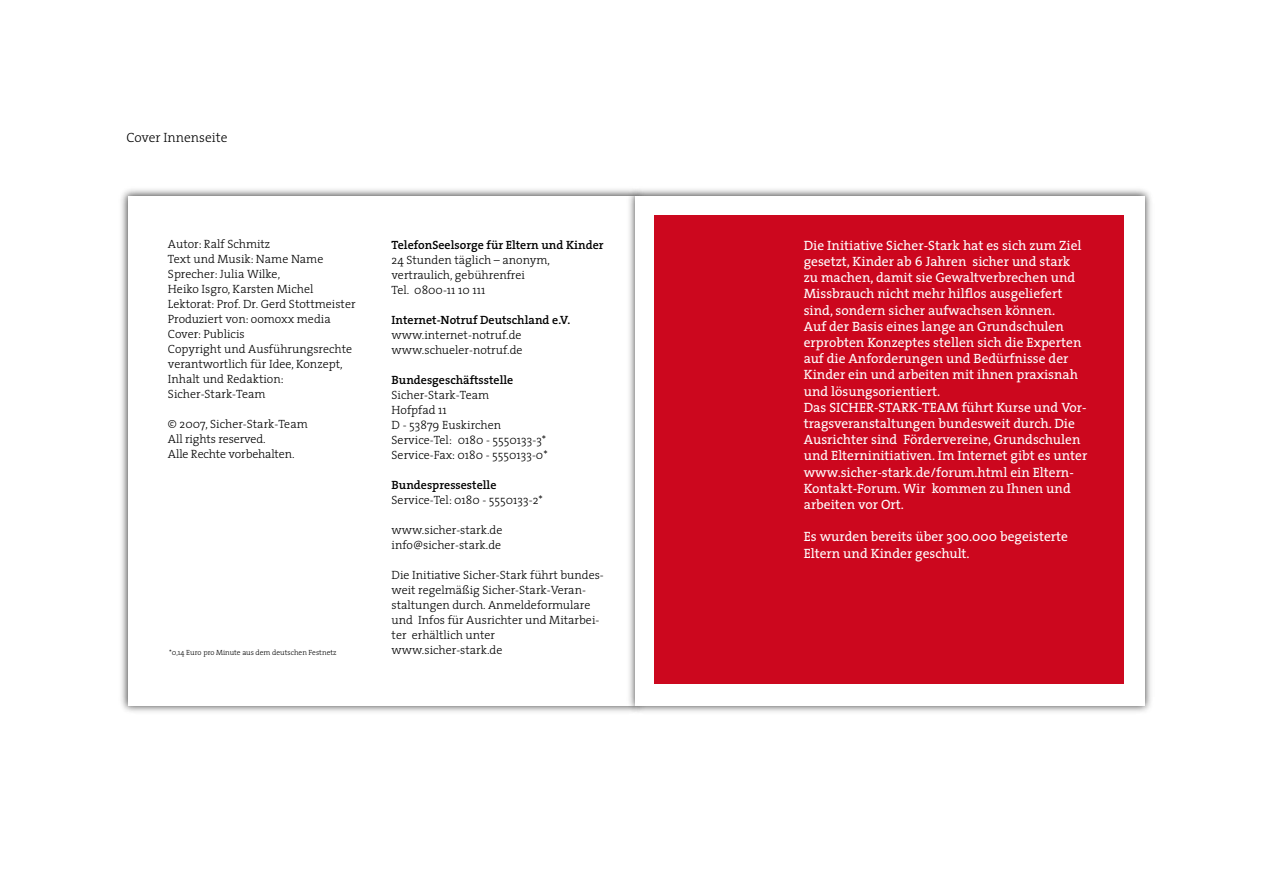
<style>
.page{position:relative;width:1263px;height:893px;background:#fff}
.page>*{position:absolute;margin:0;border:0;box-sizing:border-box;transform-origin:0 0}
.t1{font:13.5px/16.2px "The Serif";color:#fff}
.t2{font:300 13.5px "The Serif";color:#000}
.t3{font:300 12px/15px "The Serif";color:#000}
.t4{font:600 12px "The Serif";color:#000}
.t5{font:300 7.5px "The Serif";color:#000}
</style>
<div class="page">
<div style="left:119px;top:187px;width:528px;height:528px;background:#000;opacity:.75"></div>
<div style="left:128px;top:196px;width:509px;height:509px;background:#fff"></div>
<div style="left:626px;top:187px;width:529px;height:528px;background:#000;opacity:.75"></div>
<div style="left:635px;top:196px;width:510px;height:509px;background:#fff"></div>
<div style="left:655px;top:215px;width:469px;height:469px;background:#cc071e"></div>
<p class="t2" style="left:126px;top:126px;width:103px">Cover Innenseite</p>
<p class="t3" style="left:168px;top:236px;width:189px">Autor: Ralf Schmitz<br>Text und Musik: Name Name<br>Sprecher: Julia Wilke,<br>Heiko Isgro, Karsten Michel<br>Lektorat: Prof. Dr. Gerd Stottmeister<br>Produziert von: oomoxx media<br>Cover: Publicis<br>Copyright und Ausführungsrechte verantwortlich für Idee, Konzept,<br>Inhalt und Redaktion:<br>Sicher-Stark-Team</p>
<p class="t3" style="left:168px;top:416px;width:141px">© 2007, Sicher-Stark-Team<br>All rights reserved.<br>Alle Rechte vorbehalten.</p>
<p class="t5" style="left:169px;top:646px;width:169px">*0,14 Euro pro Minute aus dem deutschen Festnetz</p>
<p class="t4" style="left:392px;top:235px;width:214px">TelefonSeelsorge für Eltern und Kinder</p>
<p class="t3" style="left:392px;top:252px;width:160px">24 Stunden täglich – anonym, vertraulich, gebührenfrei<br>Tel. 0800-11 10 111</p>
<p class="t4" style="left:392px;top:310px;width:180px">Internet-Notruf Deutschland e.V.</p>
<p class="t3" style="left:392px;top:327px;width:133px">www.internet-notruf.de www.schueler-notruf.de</p>
<p class="t4" style="left:392px;top:370px;width:123px">Bundesgeschäftsstelle</p>
<p class="t3" style="left:392px;top:387px;width:158px">Sicher-Stark-Team<br>Hofpfad 11<br>D - 53879 Euskirchen<br>Service-Tel: 0180 - 5550133-3*<br>Service-Fax: 0180 - 5550133-0*</p>
<p class="t4" style="left:392px;top:475px;width:106px">Bundespressestelle</p>
<p class="t3" style="left:392px;top:492px;width:153px">Service-Tel: 0180 - 5550133-2*</p>
<p class="t3" style="left:392px;top:522px;width:112px">www.sicher-stark.de info@sicher-stark.de</p>
<p class="t3" style="left:392px;top:567px;width:214px">Die Initiative Sicher-Stark führt bundes&shy;weit regelmäßig Sicher-Stark-Veran&shy;staltungen durch. Anmeldeformulare und Infos für Ausrichter und Mitarbei&shy;ter erhältlich unter www.sicher-stark.de</p>
<p class="t1" style="left:804px;top:237px;width:285px">Die Initiative Sicher-Stark hat es sich zum Ziel gesetzt, Kinder ab 6 Jahren sicher und stark zu machen, damit sie Gewaltverbrechen und Missbrauch nicht mehr hilflos ausgeliefert sind, sondern sicher aufwachsen können.<br>Auf der Basis eines lange an Grundschulen erprobten Konzeptes stellen sich die Experten auf die Anforderungen und Bedürfnisse der Kinder ein und arbeiten mit ihnen praxisnah und lösungsorientiert.<br>Das SICHER-STARK-TEAM führt Kurse und Vor&shy;tragsveranstaltungen bundesweit durch. Die Ausrichter sind Fördervereine, Grundschulen und Elterninitiativen. Im Internet gibt es unter www.sicher-stark.de/forum.html ein Eltern-Kontakt-Forum. Wir kommen zu Ihnen und arbeiten vor Ort.</p>
<p class="t1" style="left:804px;top:528px;width:266px">Es wurden bereits über 300.000 begeisterte<br>Eltern und Kinder geschult.</p>
</div>
